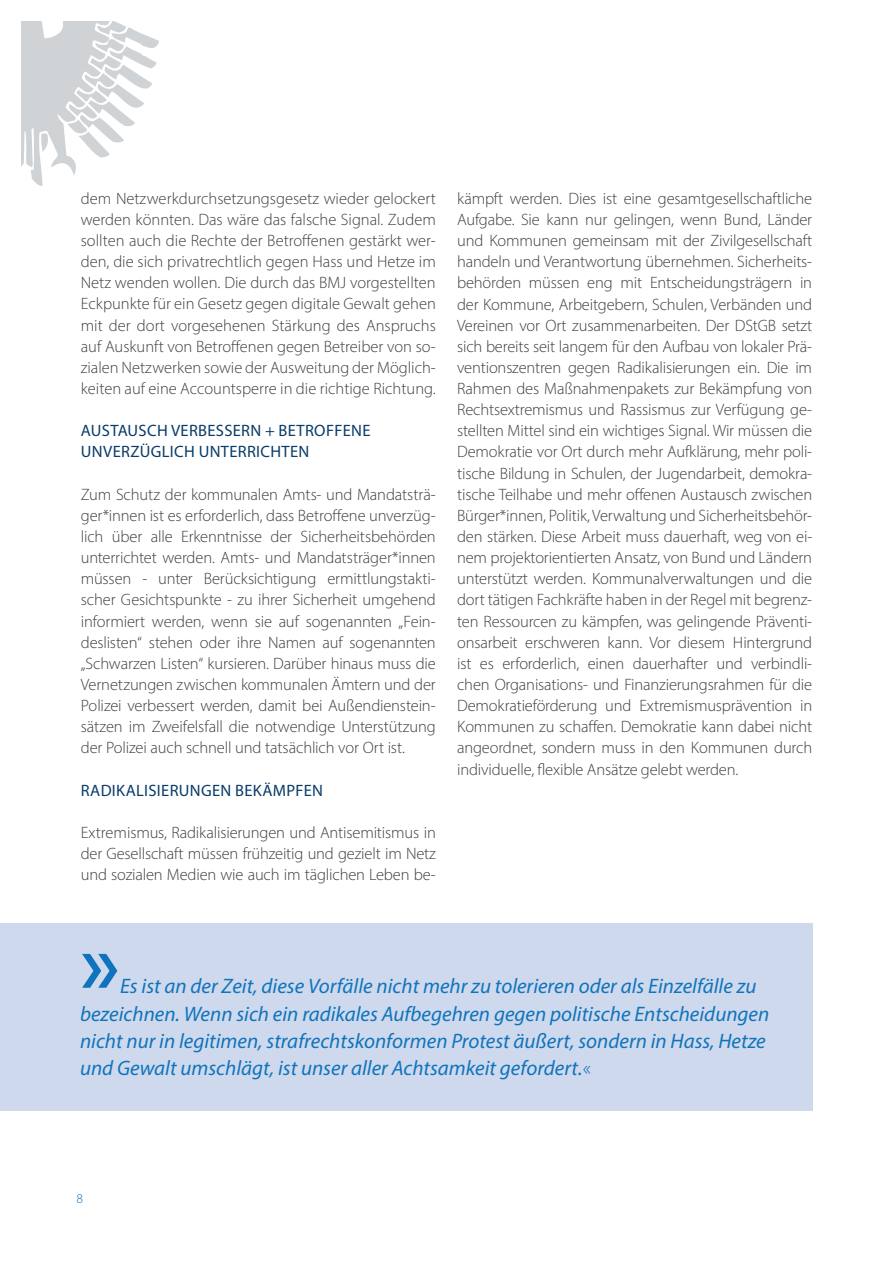
<style>
.page{position:relative;width:893px;height:1263px;background:#fff}
.page>*{position:absolute;margin:0;border:0;box-sizing:border-box;transform-origin:0 0}
.t1{font:600 90px "Myriad Pro";color:#1074bc}
.t2{font:italic 21px/27px "Myriad Pro";color:#1074bc}
.t3{font:300 16.5px/21.1px "Myriad Pro";letter-spacing:-.01em;color:#3e3e3f;text-align:justify}
.t4{font:16.5px/21.1px "Myriad Pro";letter-spacing:.02em;color:#093c69}
.t5{font:300 13.5px "Myriad Pro";color:#1074bc}
.s1{font-weight:300;font-style:normal}
</style>
<div class="page">
<svg style="left:21px;top:21px;width:138px;height:165px"></svg>
<div style="left:0;top:924px;width:812px;height:187px;background:#cfd9ed"></div>
<p class="t3" style="left:81px;top:187px;width:357px">dem Netzwerkdurchsetzungsgesetz wieder gelockert werden könnten. Das wäre das falsche Signal. Zudem sollten auch die Rechte der Betroffenen gestärkt wer&shy;den, die sich privatrechtlich gegen Hass und Hetze im Netz wenden wollen. Die durch das BMJ vorgestellten Eckpunkte für ein Gesetz gegen digitale Gewalt gehen mit der dort vorgesehenen Stärkung des Anspruchs auf Auskunft von Betroffenen gegen Betreiber von so&shy;zialen Netzwerken sowie der Ausweitung der Möglich&shy;keiten auf eine Accountsperre in die richtige Richtung.</p>
<p class="t4" style="left:81px;top:420px;width:291px">AUSTAUSCH VERBESSERN + BETROFFENE<br>UNVERZÜGLICH UNTERRICHTEN</p>
<p class="t3" style="left:81px;top:483px;width:357px">Zum Schutz der kommunalen Amts- und Mandatsträ&shy;ger*innen ist es erforderlich, dass Betroffene unverzüg&shy;lich über alle Erkenntnisse der Sicherheitsbehörden unterrichtet werden. Amts- und Mandatsträger*innen müssen - unter Berücksichtigung ermittlungstakti&shy;scher Gesichtspunkte - zu ihrer Sicherheit umgehend informiert werden, wenn sie auf sogenannten „Fein&shy;deslisten“ stehen oder ihre Namen auf sogenannten „Schwarzen Listen“ kursieren. Darüber hinaus muss die Vernetzungen zwischen kommunalen Ämtern und der Polizei verbessert werden, damit bei Außendienstein&shy;sätzen im Zweifelsfall die notwendige Unterstützung der Polizei auch schnell und tatsächlich vor Ort ist.</p>
<p class="t4" style="left:81px;top:779px;width:244px">RADIKALISIERUNGEN BEKÄMPFEN</p>
<p class="t3" style="left:81px;top:822px;width:357px">Extremismus, Radikalisierungen und Antisemitismus in der Gesellschaft müssen frühzeitig und gezielt im Netz und sozialen Medien wie auch im täglichen Leben be-</p>
<p class="t3" style="left:457px;top:188px;width:357px">kämpft werden. Dies ist eine gesamtgesellschaftliche Aufgabe. Sie kann nur gelingen, wenn Bund, Länder und Kommunen gemeinsam mit der Zivilgesellschaft handeln und Verantwortung übernehmen. Sicherheits&shy;behörden müssen eng mit Entscheidungsträgern in der Kommune, Arbeitgebern, Schulen, Verbänden und Vereinen vor Ort zusammenarbeiten. Der DStGB setzt sich bereits seit langem für den Aufbau von lokaler Prä&shy;ventionszentren gegen Radikalisierungen ein. Die im Rahmen des Maßnahmenpakets zur Bekämpfung von Rechtsextremismus und Rassismus zur Verfügung ge&shy;stellten Mittel sind ein wichtiges Signal. Wir müssen die Demokratie vor Ort durch mehr Aufklärung, mehr poli&shy;tische Bildung in Schulen, der Jugendarbeit, demokra&shy;tische Teilhabe und mehr offenen Austausch zwischen Bürger*innen, Politik, Verwaltung und Sicherheitsbehör&shy;den stärken. Diese Arbeit muss dauerhaft, weg von ei&shy;nem projektorientierten Ansatz, von Bund und Ländern unterstützt werden. Kommunalverwaltungen und die dort tätigen Fachkräfte haben in der Regel mit begrenz&shy;ten Ressourcen zu kämpfen, was gelingende Präventi&shy;onsarbeit erschweren kann. Vor diesem Hintergrund ist es erforderlich, einen dauerhafter und verbindli&shy;chen Organisations- und Finanzierungsrahmen für die Demokratieförderung und Extremismusprävention in Kommunen zu schaffen. Demokratie kann dabei nicht angeordnet, sondern muss in den Kommunen durch individuelle, flexible Ansätze gelebt werden.</p>
<h1 class="t1" style="left:80px;top:906px;width:41px">»</h1>
<p class="t2" style="left:80px;top:972px;width:691px;text-indent:40px">Es ist an der Zeit, diese Vorfälle nicht mehr zu tolerieren oder als Einzelfälle zu bezeichnen. Wenn sich ein radikales Aufbegehren gegen politische Entscheidungen nicht nur in legitimen, strafrechtskonformen Protest äußert, sondern in Hass, Hetze und Gewalt umschlägt, ist unser aller Achtsamkeit gefordert.<span class="s1">«</span></p>
<p class="t5" style="left:77px;top:1190px;width:8px">8</p>
</div>
